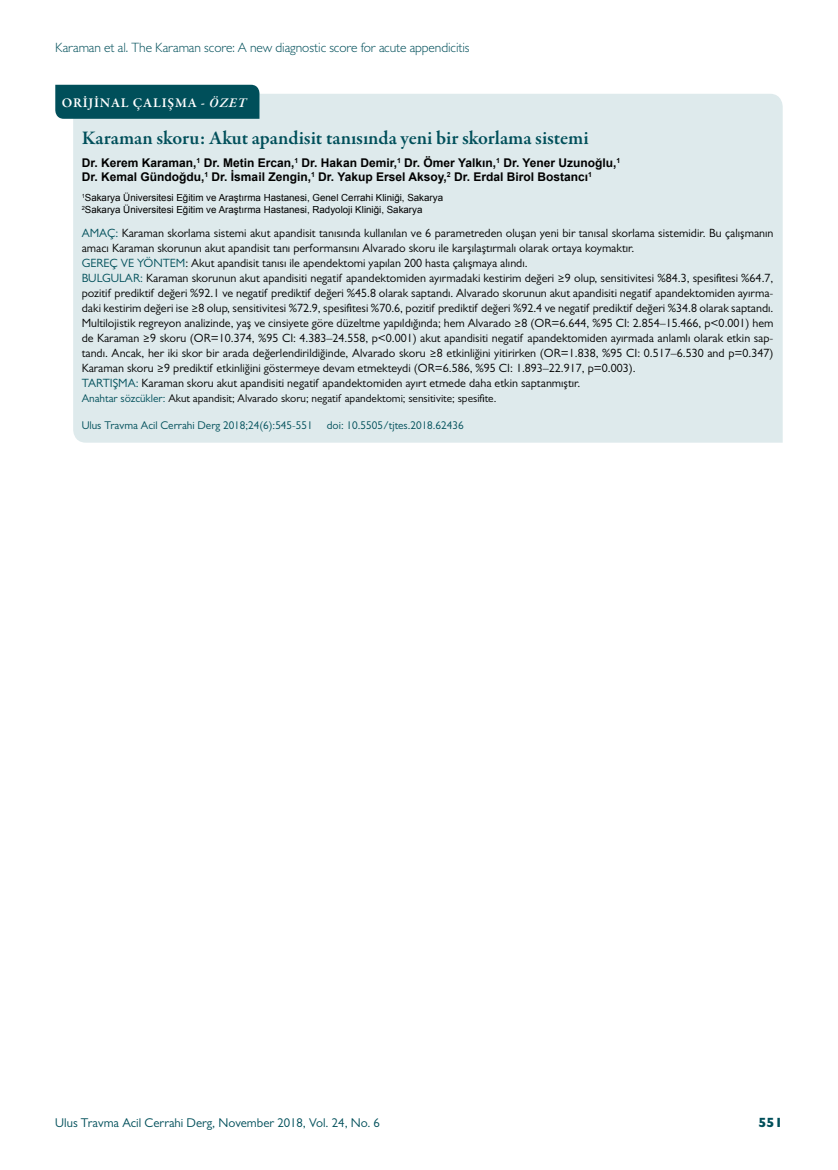
<style>
.page{position:relative;width:838px;height:1170px;background:#fff}
.page>*{position:absolute;margin:0;border:0;box-sizing:border-box;transform-origin:0 0}
.t1{font:600 19.5px "Garamond Premr Pro";color:#004f5a}
.t2{font:300 13.5px "Gill Sans MT Pro";letter-spacing:-.005em;color:#004f5a}
.t3{font:600 13.5px "Garamond Premr Pro";letter-spacing:.055em;color:#fff}
.t4{font:800 13.5px "Gill Sans MT Pro";color:#004f5a}
.t5{font:12.75px "Gill Sans MT Pro";color:#004f5a}
.t6{font:12px/15px "Gill Sans MT Pro";color:#000}
.t7{font:700 12px/14.4px "Arial";color:#000}
.t8{font:11.25px "Gill Sans MT Pro";color:#000}
.t9{font:11.25px "Gill Sans MT Pro";color:#004f5a}
.t10{font:9.75px/11.7px "Arial";color:#000}
.s1{font-style:italic}
.s2{color:#004f5a}
</style>
<div class="page">
<div style="left:73px;top:94px;width:709px;height:348px;background:#deeaec"></div>
<div style="left:55px;top:85px;width:204px;height:34px;background:#004f5a"></div>
<p class="t2" style="left:55px;top:39px;width:416px">Karaman et al. The Karaman score: A new diagnostic score for acute appendicitis</p>
<p class="t3" style="left:62px;top:94px;width:186px">ORİJİNAL ÇALIŞMA - <span class="s1">ÖZET</span></p>
<h1 class="t1" style="left:82px;top:126px;width:508px">Karaman skoru: Akut apandisit tanısında yeni bir skorlama sistemi</h1>
<p class="t7" style="left:82px;top:156px;width:540px">Dr. Kerem Karaman,<sup>1</sup> Dr. Metin Ercan,<sup>1</sup> Dr. Hakan Demir,<sup>1</sup> Dr. Ömer Yalkın,<sup>1</sup> Dr. Yener Uzunoğlu,<sup>1<br></sup>Dr. Kemal Gündoğdu,<sup>1</sup> Dr. İsmail Zengin,<sup>1</sup> Dr. Yakup Ersel Aksoy,<sup>2</sup> Dr. Erdal Birol Bostancı<sup>1</sup></p>
<p class="t10" style="left:82px;top:192px;width:363px"><sup>1</sup>Sakarya Üniversitesi Eğitim ve Araştırma Hastanesi, Genel Cerrahi Kliniği, Sakarya<br><sup>2</sup>Sakarya Üniversitesi Eğitim ve Araştırma Hastanesi, Radyoloji Kliniği, Sakarya</p>
<p class="t6" style="left:82px;top:225px;width:693px"><span class="s2">AMAÇ:</span> Karaman skorlama sistemi akut apandisit tanısında kullanılan ve 6 parametreden oluşan yeni bir tanısal skorlama sistemidir. Bu çalışmanın amacı Karaman skorunun akut apandisit tanı performansını Alvarado skoru ile karşılaştırmalı olarak ortaya koymaktır.<br><span class="s2">GEREÇ VE YÖNTEM</span>: Akut apandisit tanısı ile apendektomi yapılan 200 hasta çalışmaya alındı.<br><span class="s2">BULGULAR:</span> Karaman skorunun akut apandisiti negatif apandektomiden ayırmadaki kestirim değeri ≥9 olup, sensitivitesi %84.3, spesifitesi %64.7, pozitif prediktif değeri %92.1 ve negatif prediktif değeri %45.8 olarak saptandı. Alvarado skorunun akut apandisiti negatif apandektomiden ayırma&shy;daki kestirim değeri ise ≥8 olup, sensitivitesi %72.9, spesifitesi %70.6, pozitif prediktif değeri %92.4 ve negatif prediktif değeri %34.8 olarak saptandı.<br>Multilojistik regreyon analizinde, yaş ve cinsiyete göre düzeltme yapıldığında; hem Alvarado ≥8 (OR=6.644, %95 CI: 2.854–15.466, p&lt;0.001) hem de Karaman ≥9 skoru (OR=10.374, %95 CI: 4.383–24.558, p&lt;0.001) akut apandisiti negatif apandektomiden ayırmada anlamlı olarak etkin sap&shy;tandı. Ancak, her iki skor bir arada değerlendirildiğinde, Alvarado skoru ≥8 etkinliğini yitirirken (OR=1.838, %95 CI: 0.517–6.530 and p=0.347)<br>Karaman skoru ≥9 prediktif etkinliğini göstermeye devam etmekteydi (OR=6.586, %95 CI: 1.893–22.917, p=0.003).<br><span class="s2">TARTIŞMA:</span> Karaman skoru akut apandisiti negatif apandektomiden ayırt etmede daha etkin saptanmıştır.</p>
<p class="t8" style="left:82px;top:392px;width:416px"><span class="s2">Anahtar sözcükler:</span> Akut apandisit; Alvarado skoru; negatif apandektomi; sensitivite; spesifite.</p>
<p class="t9" style="left:82px;top:419px;width:232px">Ulus Travma Acil Cerrahi Derg 2018;24(6):545-551</p>
<p class="t9" style="left:327px;top:419px;width:138px">doi: 10.5505/tjtes.2018.62436</p>
<p class="t5" style="left:55px;top:1115px;width:326px">Ulus Travma Acil Cerrahi Derg, November 2018, Vol. 24, No. 6</p>
<p class="t4" style="left:758px;top:1114px;width:26px">551</p>
</div>
